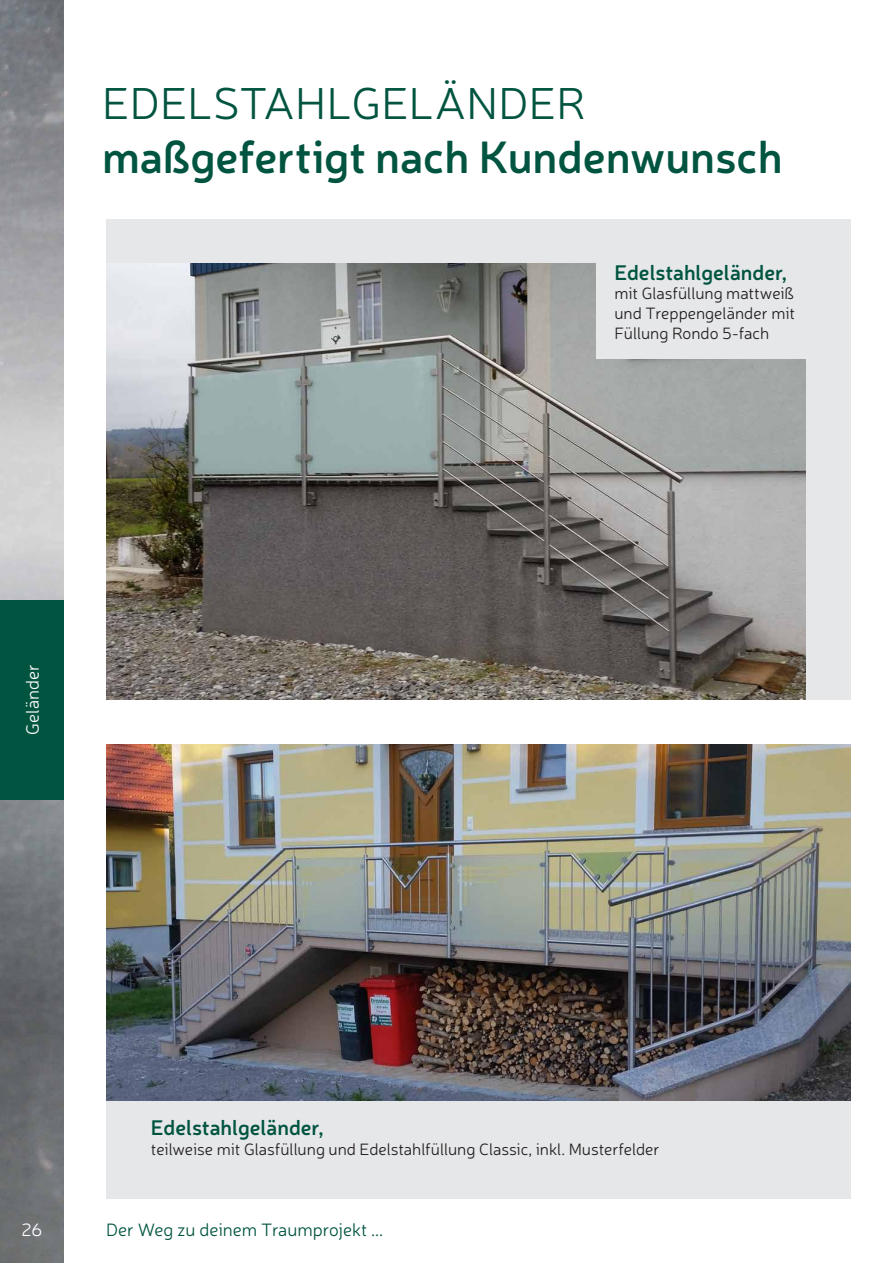
<style>
.page{position:relative;width:893px;height:1263px;background:#fff}
.page>*{position:absolute;margin:0;border:0;box-sizing:border-box;transform-origin:0 0}
.t1{font:600 45px "Neris";color:#005440}
.t2{font:300 45px "Neris";letter-spacing:.01em;color:#005440}
.t3{font:600 21px "Neris";color:#005440}
.t4{font:300 18px "Neris";color:#005440}
.t5{font:300 18px "Neris";color:#fff}
.t6{font:300 16.5px/19.8px "Neris";color:#231f20;text-align:justify}
</style>
<div class="page">
<img style="left:0;top:0;width:64px;height:1263px">
<div style="left:106px;top:799px;width:744px;height:400px;background:#e6e7e9"></div>
<div style="left:106px;top:219px;width:744px;height:480px;background:#e6e7e9"></div>
<div style="left:0;top:600px;width:64px;height:199px;background:#005440"></div>
<img style="left:106px;top:264px;width:700px;height:435px">
<div style="left:596px;top:239px;width:237px;height:119px;background:#e6e7e9"></div>
<img style="left:106px;top:744px;width:744px;height:357px">
<h1 class="t2" style="left:102px;top:75px;width:485px">EDELSTAHLGELÄNDER</h1>
<h1 class="t1" style="left:102px;top:126px;width:682px">maßgefertigt nach Kundenwunsch</h1>
<p class="t5" style="left:21px;top:735px;width:72px;rotate:-90deg">Geländer</p>
<p class="t3" style="left:614px;top:258px;width:174px">Edelstahlgeländer,</p>
<p class="t6" style="left:614px;top:283px;width:182px">mit Glasfüllung mattweiß und Treppengeländer mit Füllung Rondo 5-fach</p>
<p class="t3" style="left:151px;top:1113px;width:174px">Edelstahlgeländer,</p>
<p class="t6" style="left:151px;top:1138px;width:510px">teilweise mit Glasfüllung und Edelstahlfüllung Classic, inkl. Musterfelder</p>
<p class="t5" style="left:21px;top:1218px;width:22px">26</p>
<p class="t4" style="left:106px;top:1218px;width:278px">Der Weg zu deinem Traumprojekt ...</p>
</div>
